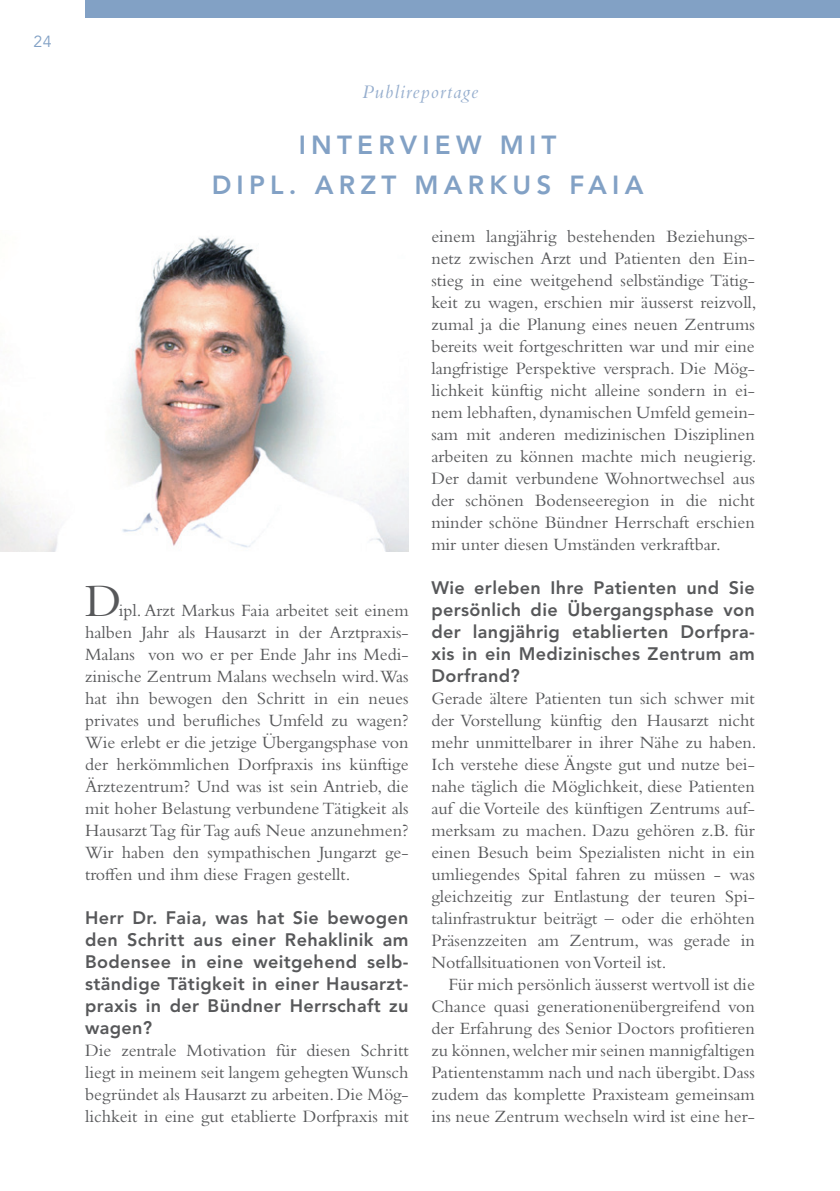
<style>
.page{position:relative;width:840px;height:1191px;background:#fff}
.page>*{position:absolute;margin:0;border:0;box-sizing:border-box;transform-origin:0 0}
.t1{font:48px "Bembo Std";color:#57585a}
.t2{font:800 26px/40px "Avenir LT Std";letter-spacing:.2em;color:#82a1c5}
.t3{font:italic 20px "Bembo Std";letter-spacing:.06em;color:#96aece}
.t4{font:18px/22px "Bembo Std";color:#57585a;text-align:justify}
.t5{font:800 18px/22px "Avenir LT Std";letter-spacing:.02em;color:#57585a;text-align:justify}
.t6{font:16px "Avenir LT Std";color:#82a1c5}
</style>
<div class="page">
<div style="left:85px;top:0;width:754px;height:17px;background:#82a1c5"></div>
<img style="left:0;top:237px;width:408px;height:314px">
<p class="t6" style="left:33px;top:33px;width:20px">24</p>
<p class="t3" style="left:362px;top:80px;width:118px">Publireportage</p>
<h2 class="t2" style="left:211px;top:125px;width:396px;text-indent:87px">Intervi ew mi t<br>Di pl. Arzt Ma rkus Faia</h2>
<h1 class="t1" style="left:85px;top:573px;width:38px">D</h1>
<p class="t4" style="left:85px;top:599px;width:325px;text-indent:34px">ipl. Arzt Markus Faia arbeitet seit einem halben Jahr als Hausarzt in der Arztpraxis-Malans von wo er per Ende Jahr ins Medi&shy;zinische Zentrum Malans wechseln wird. Was hat ihn bewogen den Schritt in ein neues privates und berufliches Umfeld zu wagen?<br>Wie erlebt er die jetzige Übergangsphase von der herkömmlichen Dorfpraxis ins künftige Ärztezentrum? Und was ist sein Antrieb, die mit hoher Belastung verbundene Tätigkeit als Hausarzt Tag für Tag aufs Neue anzunehmen?<br>Wir haben den sympathischen Jungarzt ge&shy;troffen und ihm diese Fragen gestellt.</p>
<p class="t5" style="left:85px;top:907px;width:325px">Herr Dr. Faia, was hat Sie bewogen den Schritt aus einer Rehaklinik am Bodensee in eine weitgehend selb&shy;ständige Tätigkeit in einer Hausarzt&shy;praxis in der Bündner Herrschaft zu wagen?</p>
<p class="t4" style="left:85px;top:1039px;width:325px">Die zentrale Motivation für diesen Schritt liegt in meinem seit langem gehegten Wunsch begründet als Hausarzt zu arbeiten. Die Mög&shy;lichkeit in eine gut etablierte Dorfpraxis mit</p>
<p class="t4" style="left:431px;top:225px;width:326px">einem langjährig bestehenden Beziehungs&shy;netz zwischen Arzt und Patienten den Ein&shy;stieg in eine weitgehend selbständige Tätig&shy;keit zu wagen, erschien mir äusserst reizvoll, zumal ja die Planung eines neuen Zentrums bereits weit fortgeschritten war und mir eine langfristige Perspektive versprach. Die Mög&shy;lichkeit künftig nicht alleine sondern in ei&shy;nem lebhaften, dynamischen Umfeld gemein&shy;sam mit anderen medizinischen Disziplinen arbeiten zu können machte mich neugierig.<br>Der damit verbundene Wohnortwechsel aus der schönen Bodenseeregion in die nicht minder schöne Bündner Herrschaft erschien mir unter diesen Umständen verkraftbar.</p>
<p class="t5" style="left:431px;top:577px;width:325px">Wie erleben Ihre Patienten und Sie persönlich die Übergangsphase von der langjährig etablierten Dorfpra&shy;xis in ein M edizinisches Zentrum am Dorfrand?</p>
<p class="t4" style="left:431px;top:687px;width:326px">Gerade ältere Patienten tun sich schwer mit der Vorstellung künftig den Hausarzt nicht mehr unmittelbarer in ihrer Nähe zu haben.<br>Ich verstehe diese Ängste gut und nutze bei&shy;nahe täglich die Möglichkeit, diese Patienten auf die Vorteile des künftigen Zentrums auf&shy;merksam zu machen. Dazu gehören z.B. für einen Besuch beim Spezialisten nicht in ein umliegendes Spital fahren zu müssen - was gleichzeitig zur Entlastung der teuren Spi&shy;talinfrastruktur beiträgt – oder die erhöhten Präsenzzeiten am Zentrum, was gerade in Notfallsituationen von Vorteil ist.</p>
<p class="t4" style="left:431px;top:973px;width:325px;text-indent:17px">Für mich persönlich äusserst wertvoll ist die Chance quasi generationenübergreifend von der Erfahrung des Senior Doctors profitieren zu können, welcher mir seinen mannigfaltigen Patientenstamm nach und nach übergibt. Dass zudem das komplette Praxisteam gemeinsam ins neue Zentrum wechseln wird ist eine her-</p>
</div>
